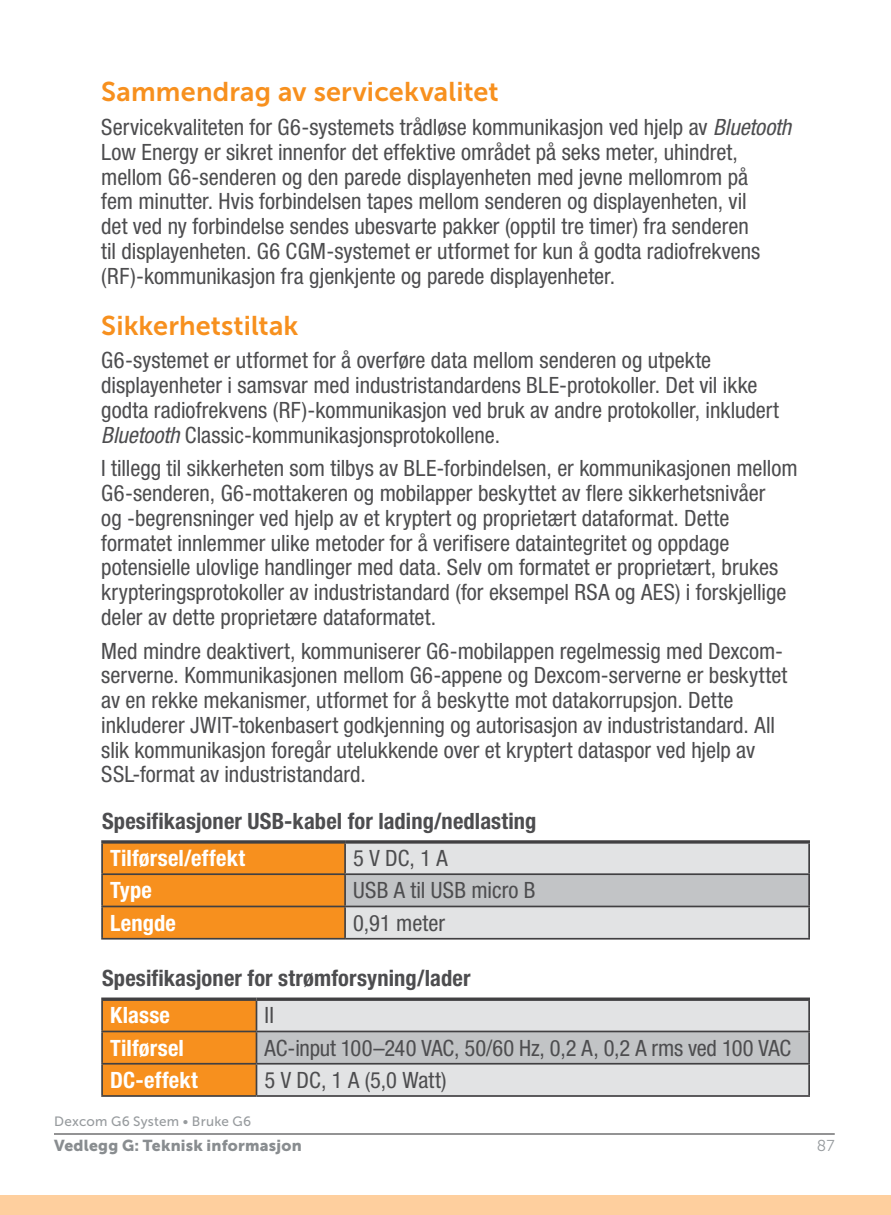
<style>
.page{position:relative;width:891px;height:1215px;background:#fff}
.page>*{position:absolute;margin:0;border:0;box-sizing:border-box;transform-origin:0 0}
.en_H2_subsection_tit{font:27px "Museo Sans 700";letter-spacing:.005em;color:#f7901e}
.no_body{font:condensed 22.5px/24.8px "Helvetica Neue LT Pro";color:#4d4d4f}
.en_Table_Header{font:700 condensed 22.5px "Helvetica Neue LT Pro";letter-spacing:.005em;color:#4d4d4f}
.en_Table_Subhead{font:700 condensed 22.5px "Helvetica Neue LT Pro";letter-spacing:.01em;color:#fff}
.t1{font:15.75px "Museo Sans 900";letter-spacing:.015em;color:#898d90}
.t2{font:15.75px "Museo Sans 300";color:#979b9e}
.t3{font:13.5px "Museo Sans 500";letter-spacing:.02em;color:#979b9e}
.s1{font-style:italic}
</style>
<div class="page">
<hr style="left:54px;top:1133px;width:781px;height:2px;background:#414042">
<div style="left:0;top:1195px;width:891px;height:20px;background:#fecf9e"></div>
<div style="left:103px;top:844px;width:241px;height:94px;background:#f7901e"></div>
<div style="left:346px;top:844px;width:462px;height:94px;background:#e2e3e4"></div>
<div style="left:345px;top:874px;width:464px;height:32px;background:#c2c4c6"></div>
<hr style="left:101px;top:873px;width:244px;height:2px;background:#414042">
<hr style="left:345px;top:873px;width:465px;height:2px;background:#414042">
<hr style="left:101px;top:906px;width:244px;height:1px;background:#414042">
<hr style="left:345px;top:906px;width:465px;height:1px;background:#414042">
<hr style="left:808px;top:844px;width:2px;height:29px;background:#414042">
<hr style="left:808px;top:875px;width:2px;height:31px;background:#414042">
<hr style="left:808px;top:907px;width:2px;height:31px;background:#414042">
<hr style="left:345px;top:938px;width:465px;height:2px;background:#414042">
<hr style="left:101px;top:844px;width:2px;height:29px;background:#414042">
<hr style="left:344px;top:844px;width:2px;height:29px;background:#414042">
<hr style="left:101px;top:875px;width:2px;height:31px;background:#414042">
<hr style="left:344px;top:875px;width:2px;height:31px;background:#414042">
<hr style="left:101px;top:907px;width:2px;height:31px;background:#414042">
<hr style="left:344px;top:907px;width:2px;height:31px;background:#414042">
<hr style="left:101px;top:938px;width:244px;height:2px;background:#414042">
<svg style="left:101px;top:840px;width:244px;height:4px"></svg>
<svg style="left:345px;top:840px;width:465px;height:4px;background:#5b5a5c"></svg>
<div style="left:103px;top:1001px;width:153px;height:94px;background:#f7901e"></div>
<div style="left:257px;top:1001px;width:551px;height:94px;background:#e2e3e4"></div>
<div style="left:256px;top:1031px;width:553px;height:33px;background:#c2c4c6"></div>
<hr style="left:101px;top:1031px;width:155px;height:1px;background:#414042">
<hr style="left:256px;top:1031px;width:554px;height:1px;background:#414042">
<hr style="left:101px;top:1063px;width:155px;height:2px;background:#414042">
<hr style="left:256px;top:1063px;width:554px;height:2px;background:#414042">
<hr style="left:808px;top:1001px;width:2px;height:30px;background:#414042">
<hr style="left:808px;top:1032px;width:2px;height:31px;background:#414042">
<hr style="left:808px;top:1065px;width:2px;height:30px;background:#414042">
<hr style="left:256px;top:1095px;width:554px;height:2px;background:#414042">
<hr style="left:101px;top:1001px;width:2px;height:30px;background:#414042">
<hr style="left:256px;top:1001px;width:1px;height:30px;background:#414042">
<hr style="left:101px;top:1032px;width:2px;height:31px;background:#414042">
<hr style="left:256px;top:1032px;width:1px;height:31px;background:#414042">
<hr style="left:101px;top:1065px;width:2px;height:30px;background:#414042">
<hr style="left:256px;top:1065px;width:1px;height:30px;background:#414042">
<hr style="left:101px;top:1095px;width:155px;height:2px;background:#414042">
<hr style="left:101px;top:998px;width:155px;height:3px;background:#414042">
<hr style="left:256px;top:998px;width:554px;height:3px;background:#414042">
<p class="en_H2_subsection_tit" style="left:101px;top:77px;width:399px">Sammendrag av servicekvalitet</p>
<p class="no_body" style="left:101px;top:114px;width:692px">Servicekvaliteten for G6-systemets trådløse kommunikasjon ved hjelp av <span class="s1">Bluetooth </span>Low Energy er sikret innenfor det effektive området på seks meter, uhindret, mellom G6-senderen og den parede displayenheten med jevne mellomrom på<br>fem minutter. Hvis forbindelsen tapes mellom senderen og displayenheten, vil<br>det ved ny forbindelse sendes ubesvarte pakker (opptil tre timer) fra senderen<br>til displayenheten. G6 CGM-systemet er utformet for kun å godta radiofrekvens (RF)-kommunikasjon fra gjenkjente og parede displayenheter.</p>
<p class="en_H2_subsection_tit" style="left:101px;top:310px;width:199px">Sikkerhetstiltak</p>
<p class="no_body" style="left:101px;top:348px;width:679px">G6-systemet er utformet for å overføre data mellom senderen og utpekte displayenheter i samsvar med industristandardens BLE-protokoller. Det vil ikke godta radiofrekvens (RF)-kommunikasjon ved bruk av andre protokoller, inkludert <span class="s1">Bluetooth</span> Classic-kommunikasjonsprotokollene.</p>
<p class="no_body" style="left:101px;top:456px;width:698px">I tillegg til sikkerheten som tilbys av BLE-forbindelsen, er kommunikasjonen mellom G6-senderen, G6-mottakeren og mobilapper beskyttet av flere sikkerhetsnivåer<br>og -begrensninger ved hjelp av et kryptert og proprietært dataformat. Dette formatet innlemmer ulike metoder for å verifisere dataintegritet og oppdage potensielle ulovlige handlinger med data. Selv om formatet er proprietært, brukes krypteringsprotokoller av industristandard (for eksempel RSA og AES) i forskjellige deler av dette proprietære dataformatet.</p>
<p class="no_body" style="left:101px;top:638px;width:688px">Med mindre deaktivert, kommuniserer G6-mobilappen regelmessig med Dexcom&shy;serverne. Kommunikasjonen mellom G6-appene og Dexcom-serverne er beskyttet av en rekke mekanismer, utformet for å beskytte mot datakorrupsjon. Dette inkluderer JWIT-tokenbasert godkjenning og autorisasjon av industristandard. All slik kommunikasjon foregår utelukkende over et kryptert dataspor ved hjelp av SSL-format av industristandard.</p>
<p class="en_Table_Header" style="left:102px;top:807px;width:436px">Spesifikasjoner USB-kabel for lading/nedlasting</p>
<p class="en_Table_Subhead" style="left:110px;top:845px;width:136px">Tilførsel/effekt</p>
<p class="no_body" style="left:353px;top:846px;width:96px">5 V DC, 1 A</p>
<p class="en_Table_Subhead" style="left:110px;top:877px;width:43px">Type</p>
<p class="no_body" style="left:353px;top:878px;width:184px">USB A til USB micro B</p>
<p class="en_Table_Subhead" style="left:110px;top:909px;width:67px">Lengde</p>
<p class="no_body" style="left:353px;top:910px;width:93px">0,91 meter</p>
<p class="en_Table_Header" style="left:102px;top:965px;width:370px">Spesifikasjoner for strømforsyning/lader</p>
<p class="en_Table_Subhead" style="left:110px;top:1002px;width:61px">Klasse</p>
<p class="no_body" style="left:265px;top:1003px;width:11px">II</p>
<p class="en_Table_Subhead" style="left:110px;top:1034px;width:75px">Tilførsel</p>
<p class="no_body" style="left:265px;top:1035px;width:528px">AC-input 100–240 VAC, 50/60 Hz, 0,2 A, 0,2 A rms ved 100 VAC</p>
<p class="en_Table_Subhead" style="left:110px;top:1066px;width:89px">DC-effekt</p>
<p class="no_body" style="left:265px;top:1067px;width:184px">5 V DC, 1 A (5,0 Watt)</p>
<p class="t3" style="left:54px;top:1114px;width:199px">Dexcom G6 System • Bruke G6</p>
<p class="t1" style="left:54px;top:1137px;width:249px">Vedlegg G: Teknisk informasjon</p>
<p class="t2" style="left:817px;top:1138px;width:19px">87</p>
</div>
